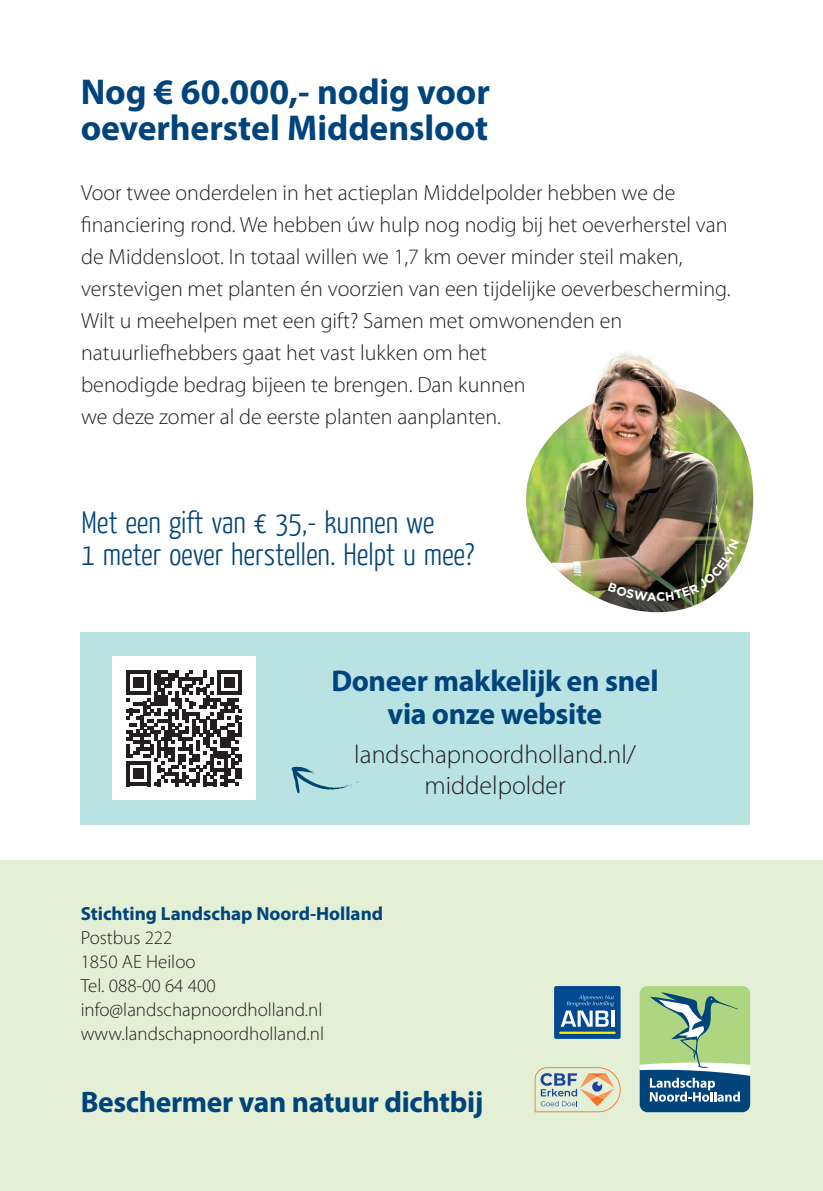
<style>
.page{position:relative;width:823px;height:1191px;background:#fff}
.page>*{position:absolute;margin:0;border:0;box-sizing:border-box;transform-origin:0 0}
.t1{font:700 36px/36px "Myriad Pro";color:#00447b}
.t2{font:300 31px/31.8px "Yanone Kaffeesatz";color:#00447b}
.t3{font:700 30.2px/32.8px "Myriad Pro";letter-spacing:-.015em;color:#00447b;text-align:center}
.t4{font:700 29.8px "Myriad Pro";letter-spacing:-.01em;color:#00447b}
.t5{font:300 26px/31.2px "Myriad Pro";color:#231f20;text-align:center}
.t6{font:300 22px/32px "Myriad Pro";color:#231f20}
.t7{font:300 19px/24px "Myriad Pro";color:#231f20}
.s1{font-weight:700;color:#00447b}
</style>
<div class="page">
<div style="left:0;top:860px;width:822px;height:331px;background:#e3f0d5"></div>
<div style="left:81px;top:632px;width:668px;height:192px;background:#b9e2e3"></div>
<img style="left:526px;top:409px;width:228px;height:204px">
<img style="left:596px;top:351px;width:73px;height:38px">
<img style="left:602px;top:398px;width:117px;height:41px">
<img style="left:544px;top:439px;width:175px;height:53px">
<img style="left:544px;top:389px;width:58px;height:55px">
<img style="left:602px;top:378px;width:59px;height:20px">
<img style="left:661px;top:378px;width:58px;height:31px">
<div style="left:112px;top:656px;width:144px;height:144px;background:#fff"></div>
<svg style="left:126px;top:670px;width:115px;height:116px"></svg>
<svg style="left:291px;top:766px;width:68px;height:27px"></svg>
<svg style="left:639px;top:986px;width:110px;height:126px"></svg>
<div style="left:553px;top:986px;width:67px;height:53px;background:#014990;border-radius:2px"></div>
<svg style="left:561px;top:995px;width:52px;height:31px"></svg>
<hr style="left:559px;top:1031px;width:56px;height:3px;background:#ffee01">
<svg style="left:534px;top:1067px;width:86px;height:45px"></svg>
<img style="left:607px;top:539px;width:131px;height:62px">
<p class="t1" style="left:81px;top:73px;width:410px">Nog € 60.000,- nodig voor oeverherstel Middensloot</p>
<p class="t6" style="left:81px;top:177px;width:650px">Voor twee onderdelen in het actieplan Middelpolder hebben we de financiering rond. We hebben úw hulp nog nodig bij het oeverherstel van de Middensloot. In totaal willen we 1,7 km oever minder steil maken, verstevigen met planten én voorzien van een tijdelijke oeverbescherming.<br>Wilt u meehelpen met een gift? Samen met omwonenden en natuurliefhebbers gaat het vast lukken om het<br>benodigde bedrag bijeen te brengen. Dan kunnen<br>we deze zomer al de eerste planten aanplanten.</p>
<p class="t2" style="left:81px;top:505px;width:394px">Met een gift van € 35,- kunnen we<br>1 meter oever herstellen. Helpt u mee?</p>
<p class="t3" style="left:331px;top:663px;width:328px">Doneer makkelijk en snel via onze website</p>
<p class="t5" style="left:354px;top:738px;width:283px">landschapnoordholland.nl/ middelpolder</p>
<p class="t7" style="left:81px;top:902px;width:304px"><span class="s1">Stichting Landschap Noord-Holland<br></span>Postbus 222<br>1850 AE Heiloo<br>Tel. 088-00 64 400 info@landschapnoordholland.nl www.landschapnoordholland.nl</p>
<p class="t4" style="left:81px;top:1083px;width:404px">Beschermer van natuur dichtbij</p>
</div>
